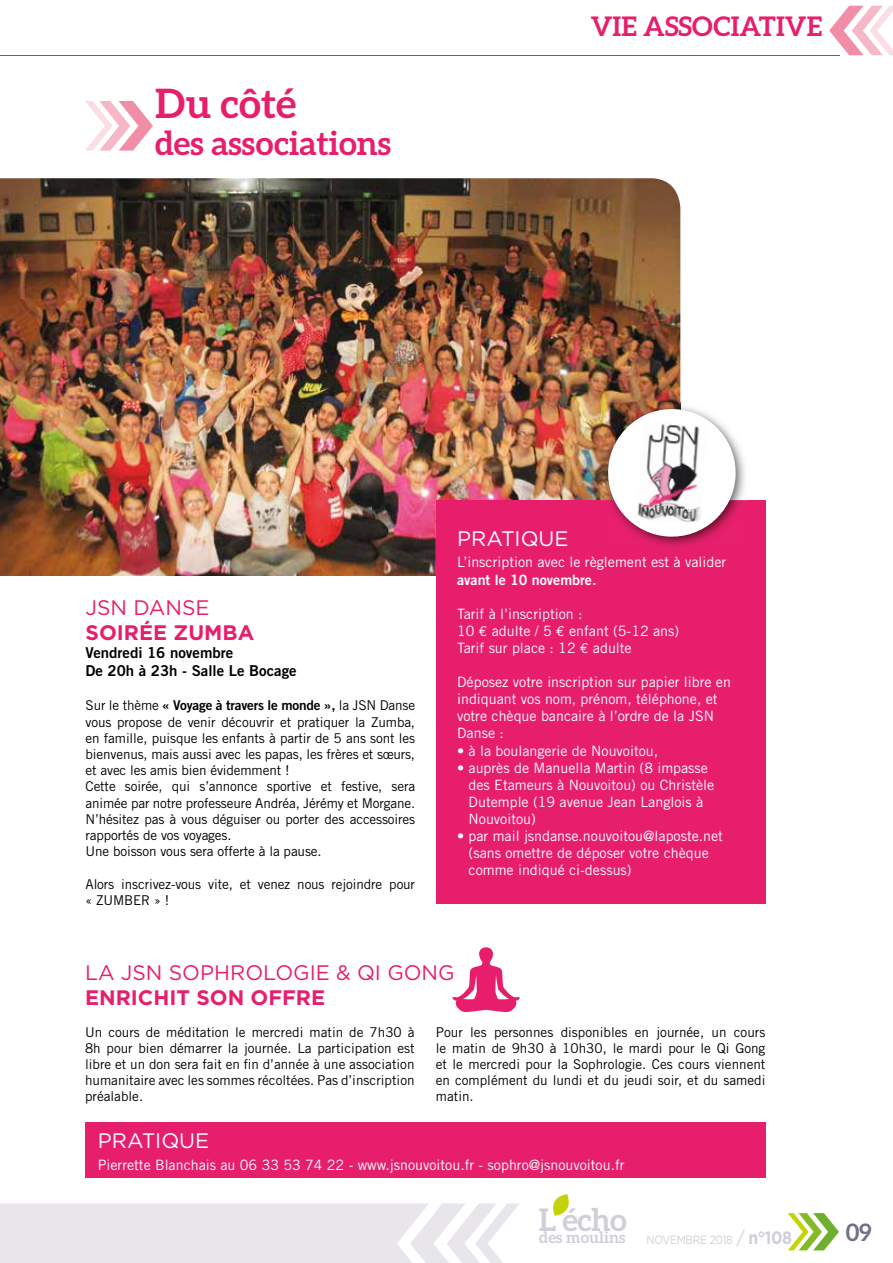
<style>
.page{position:relative;width:893px;height:1263px;background:#fff}
.page>*{position:absolute;margin:0;border:0;box-sizing:border-box;transform-origin:0 0}
.t1{font:700 40.5px "Aleo";color:#e71e6c}
.t2{font:700 33px "Aleo";color:#e71e6c}
.t3{font:700 31.05px "Aleo";color:#d2ced7}
.t4{font:700 27px "Aleo";color:#e71e6c}
.t5{font:700 24px "Aleo";color:#756f86}
.t6{font:21px "Gotham";color:#e71e6c}
.t7{font:700 21px "Gotham";color:#e71e6c}
.t8{font:21px "Gotham";color:#fff}
.t9{font:700 15.75px "Aleo";color:#d2ced7}
.t10{font:15px/18px "Trade Gothic Bold Two";color:#000}
.t11{font:14.25px/17.1px "Trade Gothic";color:#fff}
.t12{font:14.25px "Trade Gothic Bold Two";color:#fff}
.t13{font:13.5px/16.2px "Trade Gothic";letter-spacing:-.01em;color:#000}
.t14{font:13.5px "Trade Gothic Bold Two";letter-spacing:-.01em;color:#000}
.t15{font:12px "Gotham";letter-spacing:-.03em;color:#d2ced7;scale:.87 1}
.s1{font-family:"Trade Gothic"}
.s2{font-family:"Euro Mono"}
.s3{font-size:18px}
.s4{font-weight:700;font-size:18px}
</style>
<div class="page">
<svg style="left:0;top:1203px;width:519px;height:60px;background:#eae8ed"></svg>
<svg style="left:553px;top:1194px;width:16px;height:22px"></svg>
<svg style="left:788px;top:1213px;width:51px;height:37px"></svg>
<hr style="left:0;top:55px;width:839px;height:1px;background:#e71e6c">
<svg style="left:829px;top:6px;width:64px;height:49px"></svg>
<svg style="left:85px;top:101px;width:68px;height:50px"></svg>
<img style="left:0;top:178px;width:680px;height:398px">
<div style="left:436px;top:500px;width:329px;height:404px;background:#e71e6c"></div>
<img style="left:602px;top:403px;width:146px;height:143px">
<svg style="left:606px;top:407px;width:132px;height:132px"></svg>
<img style="left:637px;top:421px;width:70px;height:103px">
<div style="left:85px;top:1123px;width:680px;height:55px;background:#e71e6c"></div>
<svg style="left:452px;top:947px;width:68px;height:65px"></svg>
<h1 class="t1" style="left:155px;top:80px;width:143px">Du côté</h1>
<h2 class="t2" style="left:155px;top:124px;width:238px">des associations</h2>
<h3 class="t4" style="left:591px;top:11px;width:233px">VIE ASSOCIATIVE</h3>
<h3 class="t6" style="left:86px;top:596px;width:126px">JSN DANSE</h3>
<h3 class="t7" style="left:86px;top:620px;width:170px">SOIRÉE ZUMBA</h3>
<p class="t10" style="left:86px;top:643px;width:213px">Vendredi 16 novembre<br>De 20h à 23h - Salle Le Bocage</p>
<p class="t14" style="left:86px;top:697px;width:331px"><span class="s1">Sur le thème</span> « Voyage à travers le monde », <span class="s1">la JSN Danse</span></p>
<p class="t13" style="left:86px;top:713px;width:331px">vous propose de venir découvrir et pratiquer la Zumba, en famille, puisque les enfants à partir de 5 ans sont les bienvenus, mais aussi avec les papas, les frères et sœurs, et avec les amis bien évidemment !<br>Cette soirée, qui s’annonce sportive et festive, sera animée par notre professeure Andréa, Jérémy et Morgane.<br>N’hésitez pas à vous déguiser ou porter des accessoires rapportés de vos voyages.<br>Une boisson vous sera offerte à la pause.</p>
<p class="t13" style="left:86px;top:875px;width:331px">Alors inscrivez-vous vite, et venez nous rejoindre pour « ZUMBER » !</p>
<h3 class="t8" style="left:457px;top:527px;width:113px">PRATIQUE</h3>
<p class="t11" style="left:457px;top:554px;width:271px">L’inscription avec le règlement est à valider</p>
<p class="t12" style="left:457px;top:571px;width:141px">avant le 10 novembre.</p>
<p class="t11" style="left:457px;top:605px;width:224px">Tarif à l’inscription :<br>10 <span class="s2">€</span> adulte / 5 <span class="s2">€</span> enfant (5-12 ans)<br>Tarif sur place : 12 <span class="s2">€</span> adulte</p>
<p class="t11" style="left:457px;top:673px;width:275px">Déposez votre inscription sur papier libre en indiquant vos nom, prénom, téléphone, et votre chèque bancaire à l’ordre de la JSN Danse :</p>
<p class="t11" style="left:457px;top:742px;width:203px">• à la boulangerie de Nouvoitou,</p>
<p class="t11" style="left:469px;top:759px;width:247px;text-indent:-11px">• auprès de Manuella Martin (8 impasse des Etameurs à Nouvoitou) ou Christèle<br>Dutemple (19 avenue Jean Langlois à<br>Nouvoitou)</p>
<p class="t11" style="left:469px;top:827px;width:256px;text-indent:-11px">• par mail jsndanse.nouvoitou@laposte.net (sans omettre de déposer votre chèque comme indiqué ci-dessus)</p>
<h3 class="t6" style="left:85px;top:961px;width:371px">LA JSN SOPHROLOGIE &amp; QI GONG</h3>
<h3 class="t7" style="left:85px;top:985px;width:242px">ENRICHIT SON OFFRE</h3>
<p class="t13" style="left:85px;top:1023px;width:331px;text-align:justify">Un cours de méditation le mercredi matin de 7h30 à 8h pour bien démarrer la journée. La participation est libre et un don sera fait en fin d’année à une association humanitaire avec les sommes récoltées. Pas d’inscription préalable.</p>
<p class="t13" style="left:436px;top:1023px;width:331px;text-align:justify">Pour les personnes disponibles en journée, un cours le matin de 9h30 à 10h30, le mardi pour le Qi Gong et le mercredi pour la Sophrologie. Ces cours viennent en complément du lundi et du jeudi soir, et du samedi matin.</p>
<h3 class="t8" style="left:98px;top:1129px;width:113px">PRATIQUE</h3>
<p class="t11" style="left:98px;top:1156px;width:528px">Pierrette Blanchais au 06 33 53 74 22 - www.jsnouvoitou.fr - sophro@jsnouvoitou.fr</p>
<h3 class="t3" style="left:539px;top:1202px;width:89px">L écho</h3>
<p class="t9" style="left:539px;top:1228px;width:88px">des moulins</p>
<p class="t15" style="left:646px;top:1233px;width:169px">NOVEMBRE 2018 <span class="s3">/</span> <span class="s4">n°108</span></p>
<h3 class="t5" style="left:846px;top:1218px;width:27px">09</h3>
</div>
